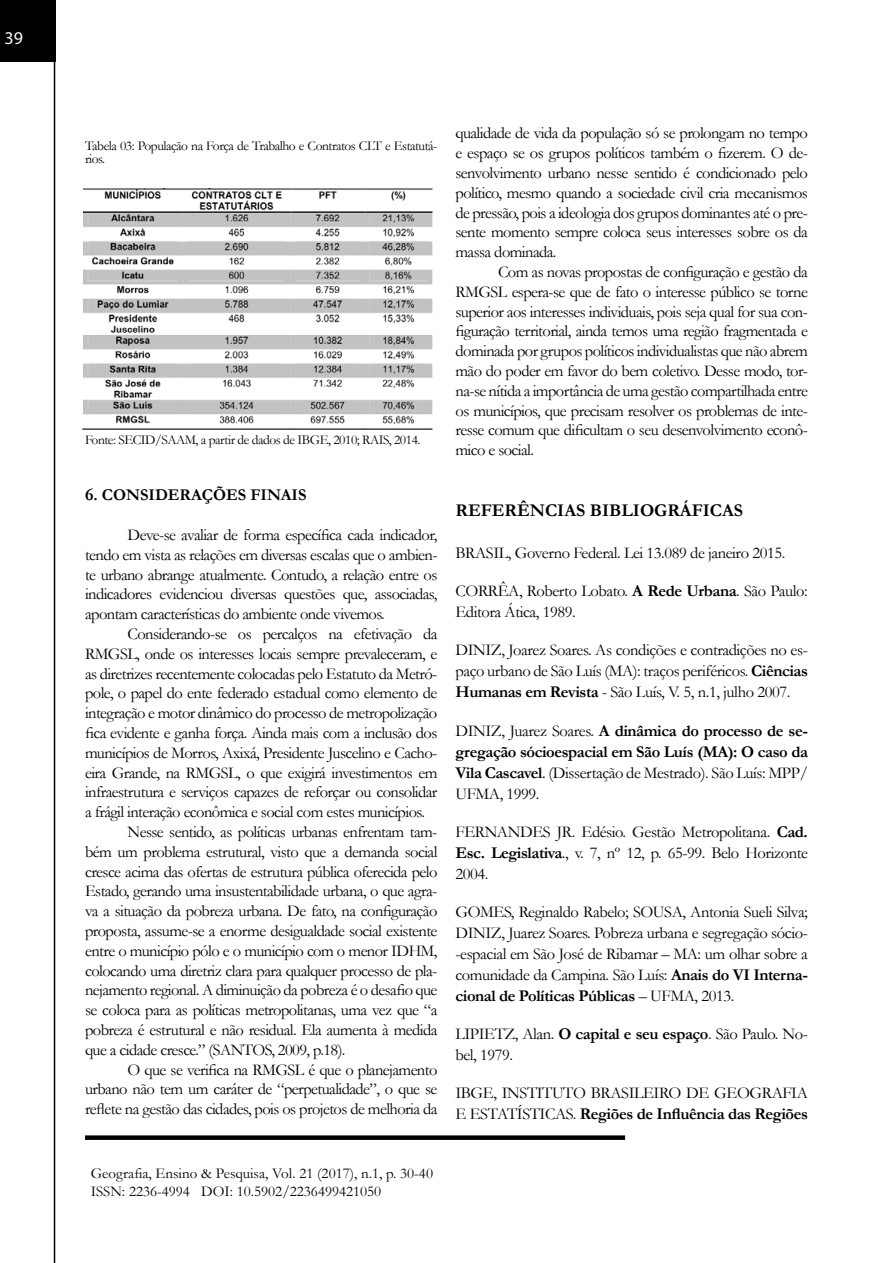
<style>
.page{position:relative;width:893px;height:1263px;background:#fff}
.page>*{position:absolute;margin:0;border:0;box-sizing:border-box;transform-origin:0 0}
.t1{font:700 18px "Garamond";color:#000}
.t2{font:18px "Myriad Pro";color:#f8f8f9}
.t3{font:16.5px/19.8px "Garamond";letter-spacing:-.035em;color:#000;text-align:justify}
.t4{font:700 16.5px/21px "Garamond";letter-spacing:-.025em;color:#000;text-align:justify}
.t5{font:700 16.5px "Garamond";color:#000}
.t6{font:15px/18px "Garamond";color:#000}
.t7{font:15px "Myriad Pro";color:#000}
.t8{font:13.5px/13.5px "Garamond";letter-spacing:-.035em;color:#000}
.s1{font-size:18px}
.s2{font-weight:700}
.s3{font-weight:400}
</style>
<div class="page">
<div style="left:0;top:0;width:55px;height:62px;background:#000"></div>
<div style="left:85px;top:1135px;width:540px;height:5px;background:#000"></div>
<hr style="left:54px;top:0;width:1px;height:1263px;background:#000">
<img style="left:82px;top:189px;width:351px;height:240px">
<p class="t2" style="left:5px;top:26px;width:20px">39</p>
<p class="t8" style="left:85px;top:139px;width:354px">Tabela 03: População na Força de Trabalho e Contratos CLT e Estatutá&shy;rios.</p>
<p class="t8" style="left:85px;top:433px;width:337px">Fonte: SECID/SAAM, a partir de dados de IBGE, 2010; RAIS, 2014.</p>
<p class="t5" style="left:85px;top:484px;width:223px"><span class="s1">6</span>. CONSIDERAÇÕES FINAIS</p>
<p class="t3" style="left:85px;top:524px;width:354px;text-indent:43px">Deve-se avaliar de forma específica cada indicador, tendo em vista as relações em diversas escalas que o ambien&shy;te urbano abrange atualmente. Contudo, a relação entre os indicadores evidenciou diversas questões que, associadas, apontam características do ambiente onde vivemos.</p>
<p class="t3" style="left:128px;top:623px;width:311px">Considerando-se os percalços na efetivação da</p>
<p class="t3" style="left:85px;top:643px;width:354px">RMGSL, onde os interesses locais sempre prevaleceram, e</p>
<p class="t3" style="left:85px;top:663px;width:354px">as diretrizes recentemente colocadas pelo Estatuto da Metró-</p>
<p class="t3" style="left:85px;top:683px;width:354px">pole, o papel do ente federado estadual como elemento de</p>
<p class="t3" style="left:85px;top:703px;width:354px">integração e motor dinâmico do processo de metropolização</p>
<p class="t3" style="left:85px;top:722px;width:354px">fica evidente e ganha força. Ainda mais com a inclusão dos</p>
<p class="t3" style="left:85px;top:742px;width:354px">municípios de Morros, Axixá, Presidente Juscelino e Cacho-</p>
<p class="t3" style="left:85px;top:762px;width:354px">eira Grande, na RMGSL, o que exigirá investimentos em</p>
<p class="t3" style="left:85px;top:782px;width:354px">infraestrutura e serviços capazes de reforçar ou consolidar</p>
<p class="t3" style="left:85px;top:802px;width:341px">a frágil interação econômica e social com estes municípios.</p>
<p class="t3" style="left:128px;top:821px;width:311px">Nesse sentido, as políticas urbanas enfrentam tam-</p>
<p class="t3" style="left:85px;top:841px;width:354px">bém um problema estrutural, visto que a demanda social</p>
<p class="t3" style="left:85px;top:861px;width:354px">cresce acima das ofertas de estrutura pública oferecida pelo</p>
<p class="t3" style="left:85px;top:881px;width:354px">Estado, gerando uma insustentabilidade urbana, o que agra-</p>
<p class="t3" style="left:85px;top:901px;width:354px">va a situação da pobreza urbana. De fato, na configuração</p>
<p class="t3" style="left:85px;top:920px;width:354px">proposta, assume-se a enorme desigualdade social existente</p>
<p class="t3" style="left:85px;top:940px;width:354px">entre o município pólo e o município com o menor IDHM,</p>
<p class="t3" style="left:85px;top:960px;width:354px">colocando uma diretriz clara para qualquer processo de pla-</p>
<p class="t3" style="left:85px;top:980px;width:354px">nejamento regional. A diminuição da pobreza é o desafio que</p>
<p class="t3" style="left:85px;top:1000px;width:354px">se coloca para as políticas metropolitanas, uma vez que “a</p>
<p class="t3" style="left:85px;top:1019px;width:354px">pobreza é estrutural e não residual. Ela aumenta à medida</p>
<p class="t3" style="left:85px;top:1039px;width:262px">que a cidade cresce.” (SANTOS, 2009, p.18).</p>
<p class="t3" style="left:128px;top:1059px;width:311px">O que se verifica na RMGSL é que o planejamento</p>
<p class="t3" style="left:85px;top:1079px;width:354px">urbano não tem um caráter de “perpetualidade”, o que se</p>
<p class="t3" style="left:85px;top:1099px;width:354px">reflete na gestão das cidades, pois os projetos de melhoria da</p>
<p class="t3" style="left:455px;top:123px;width:354px">qualidade de vida da população só se prolongam no tempo e espaço se os grupos políticos também o fizerem. O de&shy;senvolvimento urbano nesse sentido é condicionado pelo político, mesmo quando a sociedade civil cria mecanismos de pressão, pois a ideologia dos grupos dominantes até o pre&shy;sente momento sempre coloca seus interesses sobre os da massa dominada.</p>
<p class="t3" style="left:455px;top:261px;width:354px;text-indent:43px">Com as novas propostas de configuração e gestão da RMGSL espera-se que de fato o interesse público se torne superior aos interesses individuais, pois seja qual for sua con&shy;figuração territorial, ainda temos uma região fragmentada e dominada por grupos políticos individualistas que não abrem mão do poder em favor do bem coletivo. Desse modo, tor&shy;na-se nítida a importância de uma gestão compartilhada entre os municípios, que precisam resolver os problemas de inte&shy;resse comum que dificultam o seu desenvolvimento econô&shy;mico e social.</p>
<p class="t1" style="left:455px;top:498px;width:289px">REFERÊNCIAS BIBLIOGRÁFICAS</p>
<p class="t3" style="left:455px;top:543px;width:331px">BRASIL, Governo Federal. Lei 13.089 de janeiro 2015.</p>
<p class="t3" style="left:455px;top:580px;width:354px;line-height:21px">CORRÊA, Roberto Lobato. <span class="s2">A Rede Urbana</span>. São Paulo:<br>Editora Ática, 1989.</p>
<p class="t3" style="left:455px;top:639px;width:354px;line-height:21px">DINIZ, Joarez Soares. As condições e contradições no es&shy;paço urbano de São Luís (MA): traços periféricos. <span class="s2">Ciências Humanas em Revista</span> - São Luís, V. 5, n.1, julho 2007.</p>
<p class="t4" style="left:455px;top:720px;width:354px"><span class="s3">DINIZ, Juarez Soares.</span> A dinâmica do processo de se&shy;gregação sócioespacial em São Luís (MA): O caso da Vila Cascavel<span class="s3">. (Dissertação de Mestrado). São Luís: MPP/ UFMA, 1999.</span></p>
<p class="t3" style="left:455px;top:820px;width:354px;line-height:21px">FERNANDES JR. Edésio. Gestão Metropolitana. <span class="s2">Cad.<br>Esc. Legislativa</span>., v. 7, nº 12, p. 65-99. Belo Horizonte 2004.</p>
<p class="t3" style="left:455px;top:900px;width:354px;line-height:21px">GOMES, Reginaldo Rabelo; SOUSA, Antonia Sueli Silva; DINIZ, Juarez Soares. Pobreza urbana e segregação sócio--espacial em São José de Ribamar – MA: um olhar sobre a comunidade da Campina. São Luís: <span class="s2">Anais do VI Interna&shy;cional de Políticas Públicas</span> – UFMA, 2013.</p>
<p class="t3" style="left:455px;top:1022px;width:354px;line-height:21px">LIPIETZ, Alan. <span class="s2">O capital e seu espaço</span>. São Paulo. No&shy;bel, 1979.</p>
<p class="t3" style="left:455px;top:1081px;width:354px;line-height:21px">IBGE, INSTITUTO BRASILEIRO DE GEOGRAFIA<br>E ESTATÍSTICAS. <span class="s2">Regiões de Influência das Regiões</span></p>
<p class="t6" style="left:91px;top:1164px;width:344px">Geografia, Ensino &amp; Pesquisa, Vol. 21 (2017), n.1, p. 30-40<br>ISSN: 2236-4994 DOI: 10.5902/2236499421050</p>
<p class="t7" style="left:100px;top:1165px;width:9px">e</p>
<p class="t7" style="left:137px;top:1165px;width:30px">fia, E</p>
<p class="t7" style="left:253px;top:1165px;width:147px">isa, Vol. 0, n. , p. 07-18</p>
<p class="t7" style="left:119px;top:1183px;width:31px">: 223</p>
<p class="t7" style="left:211px;top:1183px;width:107px">OI: 10.5902/2236</p>
<p class="t7" style="left:347px;top:1183px;width:40px">15988</p>
</div>
